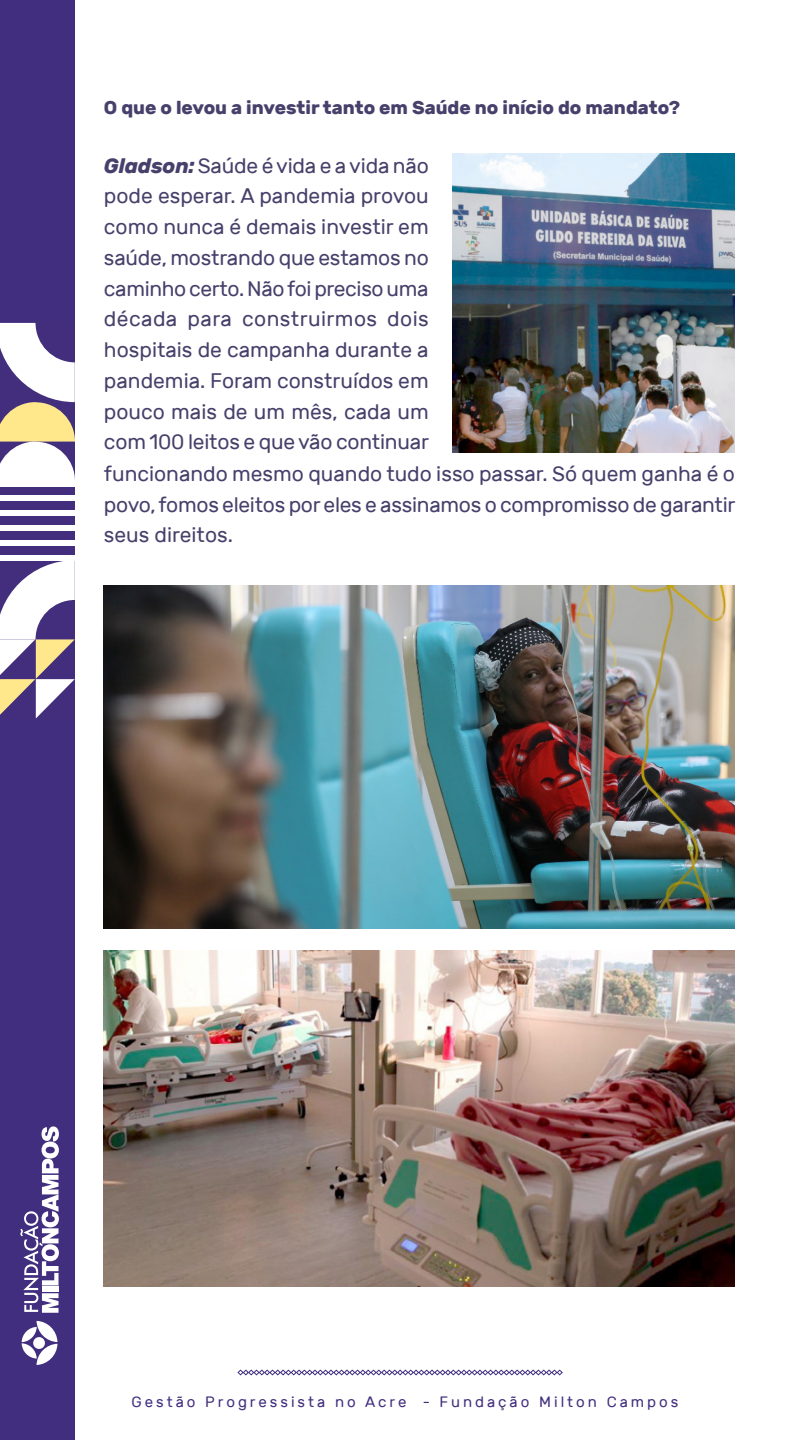
<style>
.page{position:relative;width:810px;height:1440px;background:#fff}
.page>*{position:absolute;margin:0;border:0;box-sizing:border-box;transform-origin:0 0}
.t1{font:21px/30.8px "Rubik";color:#47406b}
.t2{font:700 18.75px "Rubik";color:#47406b}
.t3{font:15px "Rubik";letter-spacing:.2em;color:#422e7e}
.s1{font-weight:700;font-style:italic}
</style>
<div class="page">
<svg style="left:237px;top:1370px;width:326px;height:5px"></svg>
<div style="left:0;top:0;width:74px;height:1440px;background:#422e7e"></div>
<svg style="left:22px;top:1321px;width:35px;height:44px"></svg>
<svg style="left:20px;top:1126px;width:39px;height:187px"></svg>
<svg style="left:0;top:323px;width:75px;height:158px"></svg>
<div style="left:0;top:481px;width:75px;height:5px;background:#fff"></div>
<div style="left:0;top:496px;width:75px;height:5px;background:#fff"></div>
<div style="left:0;top:511px;width:75px;height:5px;background:#fff"></div>
<div style="left:0;top:525px;width:75px;height:6px;background:#fff"></div>
<div style="left:0;top:540px;width:75px;height:5px;background:#fff"></div>
<div style="left:0;top:555px;width:75px;height:5px;background:#fff"></div>
<svg style="left:0;top:560px;width:75px;height:158px"></svg>
<img style="left:104px;top:951px;width:631px;height:336px">
<img style="left:453px;top:153px;width:282px;height:300px">
<img style="left:104px;top:585px;width:631px;height:343px">
<p class="t2" style="left:104px;top:97px;width:578px">O que o levou a investir tanto em Saúde no início do mandato?</p>
<p class="t1" style="left:104px;top:150px;width:633px"><span class="s1">Gladson:</span> Saúde é vida e a vida não<br>pode esperar. A pandemia provou<br>como nunca é demais investir em<br>saúde, mostrando que estamos no<br>caminho certo. Não foi preciso uma<br>década para construirmos dois<br>hospitais de campanha durante a<br>pandemia. Foram construídos em<br>pouco mais de um mês, cada um<br>com 100 leitos e que vão continuar<br>funcionando mesmo quando tudo isso passar. Só quem ganha é o povo, fomos eleitos por eles e assinamos o compromisso de garantir seus direitos.</p>
<p class="t3" style="left:132px;top:1394px;width:548px">Gestão Progressista no Acre - Fundação Milton Campos</p>
</div>
